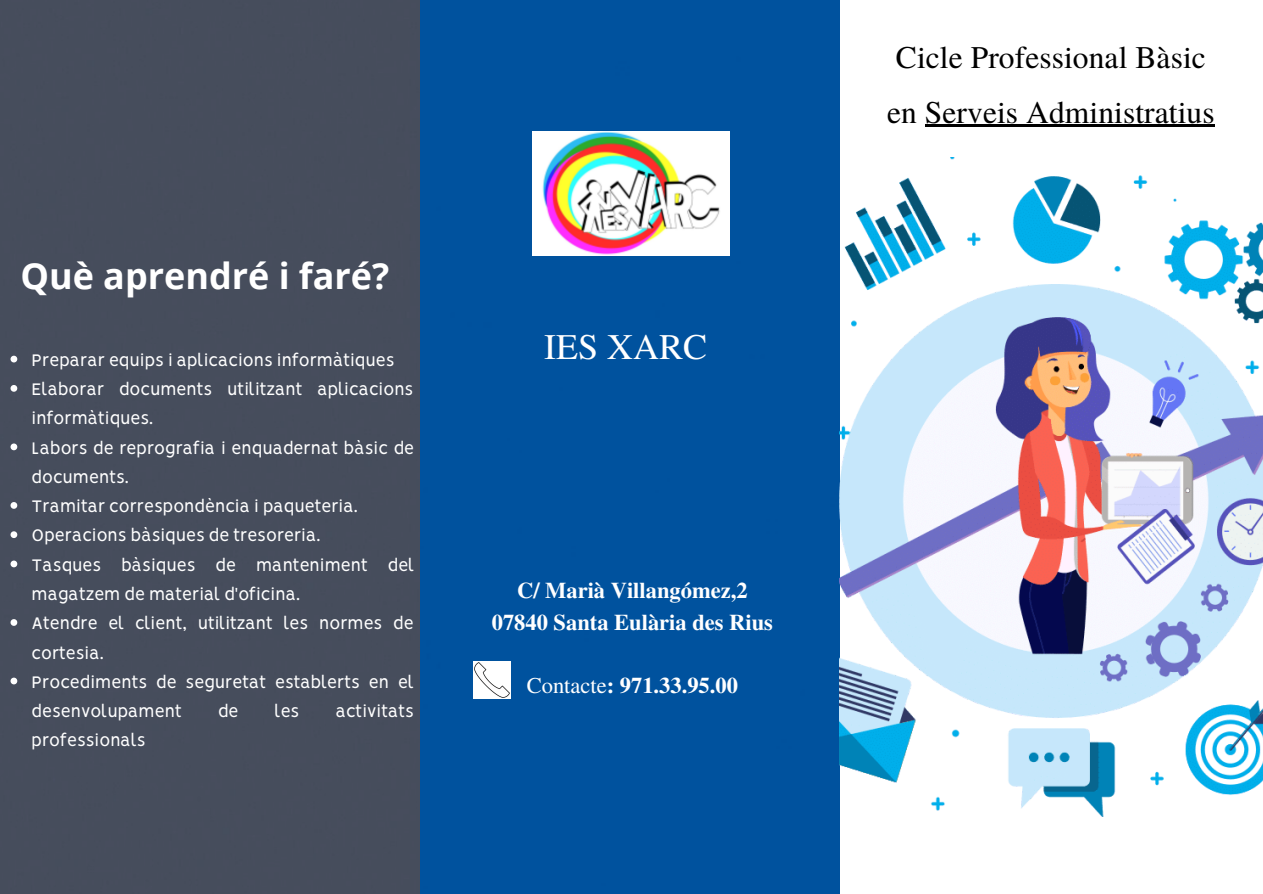
<style>
.page{position:relative;width:1263px;height:894px;background:#fff}
.page>*{position:absolute;margin:0;border:0;box-sizing:border-box;transform-origin:0 0}
.t1{font:700 36px "Open Sans";color:#fff}
.t2{font:36px "Te X Gyre Termes";color:#fff}
.t3{font:31.5px/54px "Te X Gyre Termes";letter-spacing:.005em;color:#000}
.t4{font:700 22.5px/31.5px "Te X Gyre Termes";color:#fff;text-align:center}
.t5{font:21px/29.2px "RTL Sondos Regular";color:#fff}
.s1{font-weight:400}
</style>
<div class="page">
<img style="left:0;top:0;width:839px;height:893px">
<img style="left:473px;top:661px;width:37px;height:37px">
<img style="left:533px;top:132px;width:196px;height:123px">
<img style="left:839px;top:157px;width:423px;height:659px">
<svg style="left:11px;top:355px;width:6px;height:7px"></svg>
<svg style="left:11px;top:385px;width:6px;height:6px"></svg>
<svg style="left:11px;top:443px;width:6px;height:7px"></svg>
<svg style="left:11px;top:502px;width:6px;height:6px"></svg>
<svg style="left:11px;top:531px;width:6px;height:7px"></svg>
<svg style="left:11px;top:560px;width:6px;height:7px"></svg>
<svg style="left:11px;top:619px;width:6px;height:6px"></svg>
<svg style="left:11px;top:677px;width:6px;height:7px"></svg>
<hr style="left:925px;top:125px;width:290px;height:2px;background:#000">
<h1 class="t1" style="left:21px;top:250px;width:370px">Què aprendré i faré?</h1>
<p class="t5" style="left:32px;top:343px;width:384px">Preparar equips i aplicacions informàtiques<br>Elaborar documents utilitzant aplicacions informàtiques.<br>Labors de reprografia i enquadernat bàsic de documents.<br>Tramitar correspondència i paqueteria.<br>Operacions bàsiques de tresoreria.<br>Tasques bàsiques de manteniment del magatzem de material d'oficina.<br>Atendre el client, utilitzant les normes de cortesia.<br>Procediments de seguretat establerts en el desenvolupament</p>
<p class="t5" style="left:218px;top:694px;width:22px">de</p>
<p class="t5" style="left:275px;top:694px;width:26px">les</p>
<p class="t5" style="left:336px;top:694px;width:80px">activitats</p>
<p class="t5" style="left:32px;top:723px;width:116px">professionals</p>
<h1 class="t2" style="left:544px;top:321px;width:164px">IES XARC</h1>
<p class="t4" style="left:492px;top:573px;width:283px">C/ Marià Villangómez,2<br>07840 Santa Eulària des Rius</p>
<p class="t4" style="left:527px;top:668px;width:213px"><span class="s1">Contacte</span>: 971.33.95.00</p>
<h2 class="t3" style="left:887px;top:29px;width:329px">Cicle Professional Bàsic en Serveis Administratius</h2>
</div>
